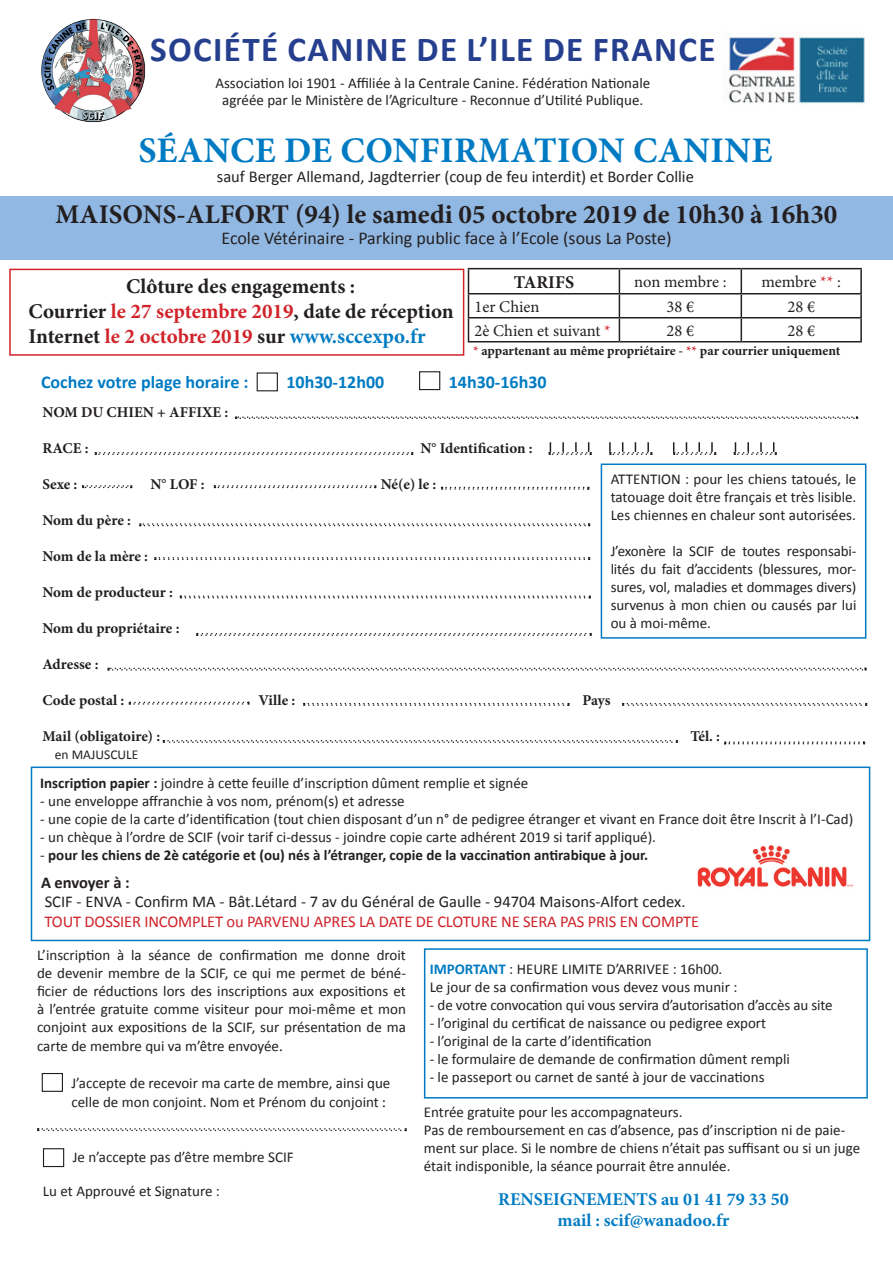
<style>
.page{position:relative;width:893px;height:1263px;background:#fff}
.page>*{position:absolute;margin:0;border:0;box-sizing:border-box;transform-origin:0 0}
.t1{font:700 36px "Minion Pro";letter-spacing:.01em;color:#007bc3}
.t2{font:700 35.1px "Calibri";letter-spacing:.04em;color:#253f8e}
.t3{font:700 27px "Minion Pro";color:#231f20}
.t4{font:700 21px/25.2px "Minion Pro";color:#231f20}
.t5{font:18px "Calibri";color:#231f20}
.t6{font:700 18px/21.6px "Minion Pro";color:#007bc3;text-align:center}
.t7{font:700 18px "Calibri";color:#007bc3}
.t8{font:700 18px "Minion Pro";color:#231f20}
.t9{font:16.5px "Calibri";color:#231f20}
.t10{font:16.5px "Calibri";letter-spacing:-.01em;color:#d1232a}
.t11{font:16.5px "Minion Pro";color:#231f20}
.t12{font:700 16.5px "Calibri";letter-spacing:-.01em;color:#231f20}
.t13{font:15px/18px "Calibri";color:#231f20}
.t14{font:700 15px "Minion Pro";letter-spacing:-.005em;color:#231f20}
.t15{font:700 15px "Calibri";color:#231f20}
.t16{font:700 13.5px "Minion Pro";letter-spacing:-.005em;color:#231f20}
.t17{font:13.5px "Calibri";color:#231f20}
.s1{color:#d1232a}
.s2{color:#007bc3}
.s3{font-weight:700}
.s4{font-weight:400}
.s5{font-weight:700;color:#007bc3}
.s6{font-family:"Minion Pro";font-size:16.5px}
</style>
<div class="page">
<img style="left:41px;top:18px;width:105px;height:105px">
<img style="left:728px;top:37px;width:137px;height:67px">
<div style="left:0;top:196px;width:893px;height:63px;background:#91b8e2"></div>
<div style="left:9px;top:269px;width:455px;height:87px;border:2px solid #d1232a"></div>
<hr style="left:468px;top:268px;width:151px;height:1px;background:#231f20">
<hr style="left:619px;top:268px;width:122px;height:1px;background:#231f20">
<hr style="left:741px;top:268px;width:121px;height:1px;background:#231f20">
<hr style="left:860px;top:269px;width:2px;height:24px;background:#231f20">
<hr style="left:468px;top:293px;width:151px;height:1px;background:#231f20">
<hr style="left:619px;top:293px;width:122px;height:1px;background:#231f20">
<hr style="left:741px;top:293px;width:121px;height:1px;background:#231f20">
<hr style="left:860px;top:294px;width:2px;height:23px;background:#231f20">
<hr style="left:468px;top:317px;width:151px;height:1px;background:#231f20">
<svg style="left:468px;top:269px;width:1px;height:72px"></svg>
<hr style="left:619px;top:317px;width:122px;height:1px;background:#231f20">
<svg style="left:619px;top:269px;width:1px;height:72px"></svg>
<hr style="left:741px;top:317px;width:121px;height:1px;background:#231f20">
<svg style="left:741px;top:269px;width:1px;height:72px"></svg>
<hr style="left:860px;top:318px;width:2px;height:23px;background:#231f20">
<hr style="left:468px;top:341px;width:151px;height:1px;background:#231f20">
<hr style="left:619px;top:341px;width:122px;height:1px;background:#231f20">
<hr style="left:741px;top:341px;width:121px;height:1px;background:#231f20">
<div style="left:424px;top:948px;width:444px;height:150px;border:2px solid #007bc3"></div>
<svg style="left:37px;top:1128px;width:369px;height:3px"></svg>
<div style="left:42px;top:1073px;width:21px;height:19px;border:1px solid #231f20"></div>
<div style="left:43px;top:1148px;width:21px;height:19px;border:1px solid #231f20"></div>
<div style="left:31px;top:766px;width:839px;height:175px;border:2px solid #007bc3"></div>
<svg style="left:724px;top:741px;width:141px;height:3px"></svg>
<svg style="left:235px;top:416px;width:622px;height:3px"></svg>
<svg style="left:196px;top:633px;width:395px;height:3px"></svg>
<svg style="left:154px;top:557px;width:436px;height:3px"></svg>
<svg style="left:139px;top:523px;width:451px;height:3px"></svg>
<svg style="left:107px;top:668px;width:759px;height:3px"></svg>
<svg style="left:441px;top:487px;width:148px;height:3px"></svg>
<svg style="left:95px;top:452px;width:318px;height:3px"></svg>
<svg style="left:214px;top:485px;width:162px;height:3px"></svg>
<svg style="left:303px;top:703px;width:266px;height:3px"></svg>
<svg style="left:163px;top:740px;width:514px;height:3px"></svg>
<svg style="left:622px;top:703px;width:245px;height:3px"></svg>
<svg style="left:129px;top:702px;width:120px;height:3px"></svg>
<svg style="left:82px;top:485px;width:50px;height:3px"></svg>
<svg style="left:180px;top:595px;width:410px;height:3px"></svg>
<svg style="left:548px;top:442px;width:43px;height:13px"></svg>
<svg style="left:609px;top:442px;width:43px;height:13px"></svg>
<svg style="left:673px;top:442px;width:43px;height:13px"></svg>
<div style="left:601px;top:463px;width:265px;height:176px;border:2px solid #007bc3"></div>
<svg style="left:734px;top:442px;width:42px;height:13px"></svg>
<img style="left:697px;top:845px;width:157px;height:42px">
<div style="left:257px;top:372px;width:21px;height:19px;border:1px solid #231f20"></div>
<div style="left:419px;top:371px;width:21px;height:19px;border:1px solid #231f20"></div>
<h2 class="t2" style="left:150px;top:27px;width:567px">SOCIÉTÉ CANINE DE L’ILE DE FRANCE</h2>
<p class="t13" style="left:215px;top:75px;width:436px;line-height:16.5px;text-align:center">Association loi 1901 - Affiliée à la Centrale Canine. Fédération Nationale agréée par le Ministère de l’Agriculture - Reconnue d’Utilité Publique.</p>
<h1 class="t1" style="left:138px;top:125px;width:635px">SÉANCE DE CONFIRMATION CANINE</h1>
<p class="t9" style="left:217px;top:166px;width:478px">sauf Berger Allemand, Jagdterrier (coup de feu interdit) et Border Collie</p>
<h3 class="t3" style="left:56px;top:195px;width:783px">MAISONS-ALFORT (94) le samedi 05 octobre 2019 de 10h30 à 16h30</h3>
<p class="t5" style="left:221px;top:227px;width:452px">Ecole Vétérinaire - Parking public face à l’Ecole (sous La Poste)</p>
<h3 class="t4" style="left:28px;top:273px;width:427px;text-indent:98px">Clôture des engagements :<br>Courrier <span class="s1">le 27 septembre 2019</span>, date de réception<br>Internet <span class="s1">le 2 octobre 2019</span> sur <span class="s2">www.sccexpo.fr</span></h3>
<p class="t8" style="left:514px;top:269px;width:62px">TARIFS</p>
<p class="t11" style="left:634px;top:270px;width:94px">non membre :</p>
<p class="t11" style="left:761px;top:270px;width:81px">membre <span class="s1">**</span> :</p>
<p class="t11" style="left:474px;top:295px;width:67px">1er Chien</p>
<p class="t11" style="left:667px;top:295px;width:29px">38 €</p>
<p class="t11" style="left:787px;top:295px;width:29px">28 €</p>
<p class="t11" style="left:474px;top:319px;width:138px">2è Chien et suivant <span class="s1">*</span></p>
<p class="t11" style="left:667px;top:319px;width:29px">28 €</p>
<p class="t11" style="left:787px;top:319px;width:29px">28 €</p>
<p class="t16" style="left:473px;top:342px;width:369px"><span class="s1">*</span> appartenant au même propriétaire - <span class="s1">**</span> par courrier uniquement</p>
<p class="t7" style="left:41px;top:371px;width:209px">Cochez votre plage horaire :</p>
<p class="t7" style="left:286px;top:371px;width:99px">10h30-12h00</p>
<p class="t7" style="left:449px;top:371px;width:99px">14h30-16h30</p>
<p class="t14" style="left:42px;top:402px;width:187px">NOM DU CHIEN + AFFIXE :</p>
<p class="t14" style="left:42px;top:438px;width:48px">RACE :</p>
<p class="t14" style="left:420px;top:438px;width:114px">N° Identification :</p>
<p class="t14" style="left:42px;top:474px;width:37px">Sexe :</p>
<p class="t14" style="left:150px;top:474px;width:56px">N° LOF :</p>
<p class="t14" style="left:381px;top:474px;width:57px">Né(e) le :</p>
<p class="t14" style="left:42px;top:510px;width:90px">Nom du père :</p>
<p class="t14" style="left:42px;top:546px;width:107px">Nom de la mère :</p>
<p class="t14" style="left:42px;top:582px;width:132px">Nom de producteur :</p>
<p class="t14" style="left:42px;top:618px;width:139px">Nom du propriétaire :</p>
<p class="t14" style="left:42px;top:654px;width:58px">Adresse :</p>
<p class="t14" style="left:42px;top:690px;width:83px">Code postal :</p>
<p class="t14" style="left:258px;top:690px;width:38px">Ville :</p>
<p class="t14" style="left:582px;top:690px;width:30px">Pays</p>
<p class="t14" style="left:42px;top:726px;width:119px">Mail (obligatoire) :</p>
<p class="t14" style="left:690px;top:726px;width:31px">Tél. :</p>
<p class="t13" style="left:611px;top:470px;width:247px;text-align:justify">ATTENTION : pour les chiens tatoués, le tatouage doit être français et très lisible.<br>Les chiennes en chaleur sont autorisées.</p>
<p class="t13" style="left:611px;top:542px;width:247px;text-align:justify">J’exonère la SCIF de toutes responsabi&shy;lités du fait d’accidents (blessures, mor&shy;sures, vol, maladies et dommages divers) survenus à mon chien ou causés par lui ou à moi-même.</p>
<p class="t17" style="left:55px;top:745px;width:85px">en MAJUSCULE</p>
<p class="t13" style="left:40px;top:774px;width:490px"><span class="s3">Inscription papier :</span> joindre à cette feuille d’inscription dûment remplie et signée</p>
<p class="t13" style="left:40px;top:792px;width:366px">- une enveloppe affranchie à vos nom, prénom(s) et adresse</p>
<p class="t13" style="left:40px;top:810px;width:814px">- une copie de la carte d’identification (tout chien disposant d’un n° de pedigree étranger et vivant en France doit être Inscrit à l’I-Cad)</p>
<p class="t13" style="left:40px;top:828px;width:617px">- un chèque à l’ordre de SCIF (voir tarif ci-dessus - joindre copie carte adhérent 2019 si tarif appliqué).</p>
<p class="t15" style="left:40px;top:845px;width:609px"><span class="s4">-</span> pour les chiens de 2è catégorie et (ou) nés à l’étranger, copie de la vaccination antirabique à jour.</p>
<p class="t12" style="left:41px;top:871px;width:90px">A envoyer à :</p>
<p class="t9" style="left:45px;top:891px;width:642px">SCIF - ENVA - Confirm MA - Bât.Létard - 7 av du Général de Gaulle - 94704 Maisons-Alfort cedex.</p>
<p class="t10" style="left:45px;top:911px;width:656px">TOUT DOSSIER INCOMPLET ou PARVENU APRES LA DATE DE CLOTURE NE SERA PAS PRIS EN COMPTE</p>
<p class="t13" style="left:430px;top:960px;width:309px"><span class="s5">IMPORTANT</span> : HEURE LIMITE D’ARRIVEE : 16h00.<br>Le jour de sa confirmation vous devez vous munir :</p>
<p class="t13" style="left:430px;top:996px;width:404px">- de votre convocation qui vous servira d’autorisation d’accès au site</p>
<p class="t13" style="left:430px;top:1014px;width:338px">- l’original du certificat de naissance ou pedigree export</p>
<p class="t13" style="left:430px;top:1032px;width:224px">- l’original de la carte d’identification</p>
<p class="t13" style="left:430px;top:1050px;width:362px">- le formulaire de demande de confirmation dûment rempli</p>
<p class="t13" style="left:430px;top:1068px;width:336px">- le passeport ou carnet de santé à jour de vaccinations</p>
<p class="t13" style="left:37px;top:946px;width:370px;text-align:justify">L’inscription à la séance de confirmation me donne droit de devenir membre de la SCIF, ce qui me permet de béné&shy;ficier de réductions lors des inscriptions aux expositions et à l’entrée gratuite comme visiteur pour moi-même et mon conjoint aux expositions de la SCIF, sur présentation de ma</p>
<p class="t13" style="left:37px;top:1037px;width:247px">carte de membre qui va m’être envoyée<span class="s6">.</span></p>
<p class="t13" style="left:71px;top:1073px;width:320px;line-height:19.8px">J’accepte de recevoir ma carte de membre, ainsi que celle de mon conjoint. Nom et Prénom du conjoint <span class="s6">:</span></p>
<p class="t13" style="left:424px;top:1103px;width:438px">Entrée gratuite pour les accompagnateurs.<br>Pas de remboursement en cas d’absence, pas d’inscription ni de paie&shy;ment sur place. Si le nombre de chiens n’était pas suffisant ou si un juge était indisponible, la séance pourrait être annulée.</p>
<p class="t6" style="left:498px;top:1188px;width:292px">RENSEIGNEMENTS au 01 41 79 33 50 mail : scif@wanadoo.fr</p>
<p class="t13" style="left:73px;top:1148px;width:222px">Je n’accepte pas d’être membre SCIF</p>
<p class="t13" style="left:43px;top:1182px;width:179px">Lu et Approuvé et Signature :</p>
</div>
